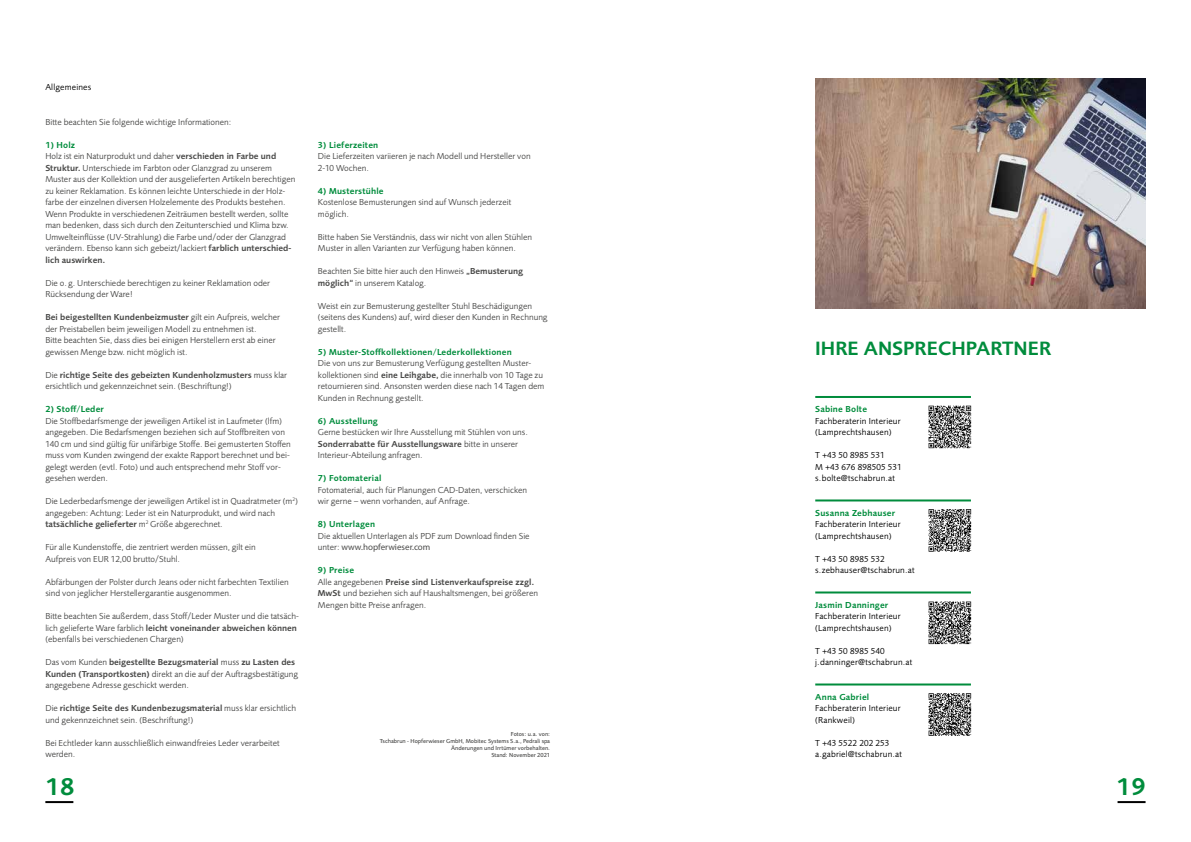
<style>
.page{position:relative;width:1191px;height:842px;background:#fff}
.page>*{position:absolute;margin:0;border:0;box-sizing:border-box;transform-origin:0 0}
.t1{font:600 25px "Foundry Sans";color:#008c3c}
.t2{font:600 20px "Foundry Sans";color:#008c3c}
.t3{font:9px/11.5px "Foundry Sans";color:#4a4a49}
.t4{font:9px/11.5px "Foundry Sans";letter-spacing:.02em;color:#000}
.t5{font:600 9px "Foundry Sans";letter-spacing:.02em;color:#008c3c}
.t6{font:9px "Myriad Pro";color:#4a4a49}
.t7{font:500 6px/7px "Foundry Sans";color:#4a4a49;text-align:right}
.s1{font-weight:600;color:#008c3c}
.s2{font-weight:600}
.s3{font-family:"Foundry Sans"}
</style>
<div class="page">
<hr style="left:45px;top:801px;width:28px;height:2px;background:#000">
<hr style="left:1117px;top:801px;width:28px;height:2px;background:#000">
<img style="left:815px;top:78px;width:330px;height:231px">
<hr style="left:815px;top:396px;width:156px;height:2px;background:#008c3c">
<hr style="left:815px;top:499px;width:156px;height:2px;background:#008c3c">
<hr style="left:815px;top:591px;width:156px;height:2px;background:#008c3c">
<hr style="left:815px;top:683px;width:156px;height:2px;background:#008c3c">
<svg style="left:928px;top:406px;width:43px;height:42px;background:#828282"></svg>
<svg style="left:928px;top:509px;width:43px;height:43px;background:#838383"></svg>
<svg style="left:928px;top:601px;width:43px;height:43px;background:#808080"></svg>
<svg style="left:928px;top:693px;width:43px;height:43px;background:#7d7d7d"></svg>
<p class="t4" style="left:45px;top:82px;width:48px">Allgemeines</p>
<p class="t3" style="left:45px;top:116px;width:187px">Bitte beachten Sie folgende wichtige Informationen:</p>
<p class="t3" style="left:45px;top:139px;width:252px"><span class="s1">1) Holz<br></span>Holz ist ein Naturprodukt und daher <span class="s2">verschieden in Farbe und Struktur.</span> Unterschiede im Farbton oder Glanzgrad zu unserem Muster aus der Kollektion und der ausgelieferten Artikeln berechtigen zu keiner Reklamation. Es können leichte Unterschiede in der Holz&shy;farbe der einzelnen diversen Holzelemente des Produkts bestehen.<br>Wenn Produkte in verschiedenen Zeiträumen bestellt werden, sollte man bedenken, dass sich durch den Zeitunterschied und Klima bzw.<br>Umwelteinflüsse (UV-Strahlung) die Farbe und/oder der Glanzgrad verändern. Ebenso kann sich gebeizt/lackiert <span class="s2">farblich unterschied&shy;lich auswirken.</span></p>
<p class="t3" style="left:45px;top:277px;width:226px">Die o.g. Unterschiede berechtigen zu keiner Reklamation oder<br>Rücksendung der Ware!</p>
<p class="t3" style="left:45px;top:312px;width:236px"><span class="s2">Bei beigestellten Kundenbeizmuster</span> gilt ein Aufpreis, welcher der Preistabellen beim jeweiligen Modell zu entnehmen ist.<br>Bitte beachten Sie, dass dies bei einigen Herstellern erst ab einer gewissen Menge bzw. nicht möglich ist.</p>
<p class="t3" style="left:45px;top:369px;width:243px">Die <span class="s2">richtige Seite des gebeizten Kundenholzmusters</span> muss klar ersichtlich und gekennzeichnet sein. (Beschriftung!)</p>
<p class="t5" style="left:45px;top:404px;width:60px">2) Stoff/Leder</p>
<p class="t3" style="left:45px;top:415px;width:247px">Die Stoffbedarfsmenge der jeweiligen Artikel ist in Laufmeter (lfm) angegeben. Die Bedarfsmengen beziehen sich auf Stoffbreiten von 140 cm und sind gültig für unifärbige Stoffe. Bei gemusterten Stoffen muss vom Kunden zwingend der exakte Rapport berechnet und bei&shy;gelegt werden (evtl. Foto) und auch entsprechend mehr Stoff vor&shy;gesehen werden.</p>
<p class="t3" style="left:45px;top:496px;width:254px">Die Lederbedarfsmenge der jeweiligen Artikel ist in Quadratmeter (m<sup>2</sup>) angegeben: Achtung: Leder ist ein Naturprodukt, und wird nach <span class="s2">tatsächliche gelieferter</span> m<sup>2</sup> Größe abgerechnet.</p>
<p class="t3" style="left:45px;top:542px;width:212px">Für alle Kundenstoffe, die zentriert werden müssen, gilt ein<br>Aufpreis von EUR 12,00 brutto/Stuhl.</p>
<p class="t3" style="left:45px;top:576px;width:245px">Abfärbungen der Polster durch Jeans oder nicht farbechten Textilien sind von jeglicher Herstellergarantie ausgenommen.</p>
<p class="t3" style="left:45px;top:611px;width:255px">Bitte beachten Sie außerdem, dass Stoff/Leder Muster und die tatsäch&shy;lich gelieferte Ware farblich <span class="s2">leicht voneinander abweichen können </span>(ebenfalls bei verschiedenen Chargen)</p>
<p class="t3" style="left:45px;top:657px;width:254px">Das vom Kunden <span class="s2">beigestellte Bezugsmaterial</span> muss <span class="s2">zu Lasten des<br>Kunden (Transportkosten)</span> direkt an die auf der Auftragsbestätigung angegebene Adresse geschickt werden.</p>
<p class="t3" style="left:45px;top:703px;width:252px">Die <span class="s2">richtige Seite des Kundenbezugsmaterial</span> muss klar ersichtlich und gekennzeichnet sein. (Beschriftung!)</p>
<p class="t3" style="left:45px;top:737px;width:236px">Bei Echtleder kann ausschließlich einwandfreies Leder verarbeitet werden.</p>
<p class="t5" style="left:318px;top:139px;width:62px">3) Lieferzeiten</p>
<p class="t3" style="left:318px;top:151px;width:214px">Die Lieferzeiten variieren je nach Modell und Hersteller von<br>2-10 Wochen.</p>
<p class="t5" style="left:318px;top:186px;width:67px">4) Musterstühle</p>
<p class="t3" style="left:318px;top:197px;width:195px">Kostenlose Bemusterungen sind auf Wunsch jederzeit möglich.</p>
<p class="t3" style="left:318px;top:231px;width:216px">Bitte haben Sie Verständnis, dass wir nicht von allen Stühlen<br>Muster in allen Varianten zur Verfügung haben können.</p>
<p class="t3" style="left:318px;top:266px;width:207px">Beachten Sie bitte hier auch den Hinweis <span class="s2">„Bemusterung möglich“</span> in unserem Katalog.</p>
<p class="t3" style="left:318px;top:300px;width:231px">Weist ein zur Bemusterung gestellter Stuhl Beschädigungen (seitens des Kundens) auf, wird dieser den Kunden in Rechnung gestellt.</p>
<p class="t5" style="left:318px;top:347px;width:195px">5) Muster-Stoffkollektionen/Lederkollektionen</p>
<p class="t3" style="left:318px;top:358px;width:228px">Die von uns zur Bemusterung Verfügung gestellten Muster&shy;kollektionen sind <span class="s2">eine Leihgabe,</span> die innerhalb von 10 Tage zu retournieren sind. Ansonsten werden diese nach 14 Tagen dem Kunden in Rechnung gestellt.</p>
<p class="t5" style="left:318px;top:416px;width:61px">6) Ausstellung</p>
<p class="t3" style="left:318px;top:427px;width:211px">Gerne bestücken wir Ihre Ausstellung mit Stühlen von uns.<br><span class="s2">Sonderrabatte für Ausstellungsware</span> bitte in unserer<br>Interieur-Abteilung anfragen.</p>
<p class="t5" style="left:318px;top:473px;width:65px">7) Fotomaterial</p>
<p class="t3" style="left:318px;top:484px;width:211px">Fotomaterial, auch für Planungen CAD-Daten, verschicken wir gerne – wenn vorhanden, auf Anfrage.</p>
<p class="t5" style="left:318px;top:519px;width:59px">8) Unterlagen</p>
<p class="t3" style="left:318px;top:530px;width:213px">Die aktuellen Unterlagen als PDF zum Download finden Sie</p>
<p class="t6" style="left:318px;top:542px;width:114px"><span class="s3">unter:</span> www.hopferwieser.com</p>
<p class="t3" style="left:318px;top:565px;width:222px"><span class="s1">9) Preise<br></span>Alle angegebenen <span class="s2">Preise sind Listenverkaufspreise zzgl.<br>MwSt</span> und beziehen sich auf Haushaltsmengen, bei größeren Mengen bitte Preise anfragen.</p>
<p class="t7" style="left:380px;top:730px;width:172px">Fotos: u.a. von:<br>Tschabrun - Hopferwieser GmbH, Mobitec Systems S.a., Pedrali spa Änderungen und Irrtümer vorbehalten.<br>Stand: November 2021</p>
<h2 class="t2" style="left:815px;top:336px;width:237px">IHRE ANSPRECHPARTNER</h2>
<p class="t5" style="left:815px;top:404px;width:53px">Sabine Bolte</p>
<p class="t4" style="left:815px;top:415px;width:87px">Fachberaterin Interieur (Lamprechtshausen)</p>
<p class="t4" style="left:815px;top:450px;width:88px">T +43 50 8985 531<br>M +43 676 898505 531 s.bolte@tschabrun.at</p>
<p class="t5" style="left:815px;top:507px;width:81px">Susanna Zebhauser</p>
<p class="t4" style="left:815px;top:519px;width:87px">Fachberaterin Interieur (Lamprechtshausen)</p>
<p class="t4" style="left:815px;top:553px;width:101px">T +43 50 8985 532 s.zebhauser@tschabrun.at</p>
<p class="t5" style="left:815px;top:599px;width:75px">Jasmin Danninger</p>
<p class="t4" style="left:815px;top:611px;width:87px">Fachberaterin Interieur (Lamprechtshausen)</p>
<p class="t4" style="left:815px;top:645px;width:99px">T +43 50 8985 540 j.danninger@tschabrun.at</p>
<p class="t5" style="left:815px;top:691px;width:56px">Anna Gabriel</p>
<p class="t4" style="left:815px;top:703px;width:87px">Fachberaterin Interieur (Rankweil)</p>
<p class="t4" style="left:815px;top:737px;width:88px">T +43 5522 202 253 a.gabriel@tschabrun.at</p>
<h1 class="t1" style="left:45px;top:772px;width:31px">18</h1>
<h1 class="t1" style="left:1116px;top:772px;width:31px">19</h1>
</div>
